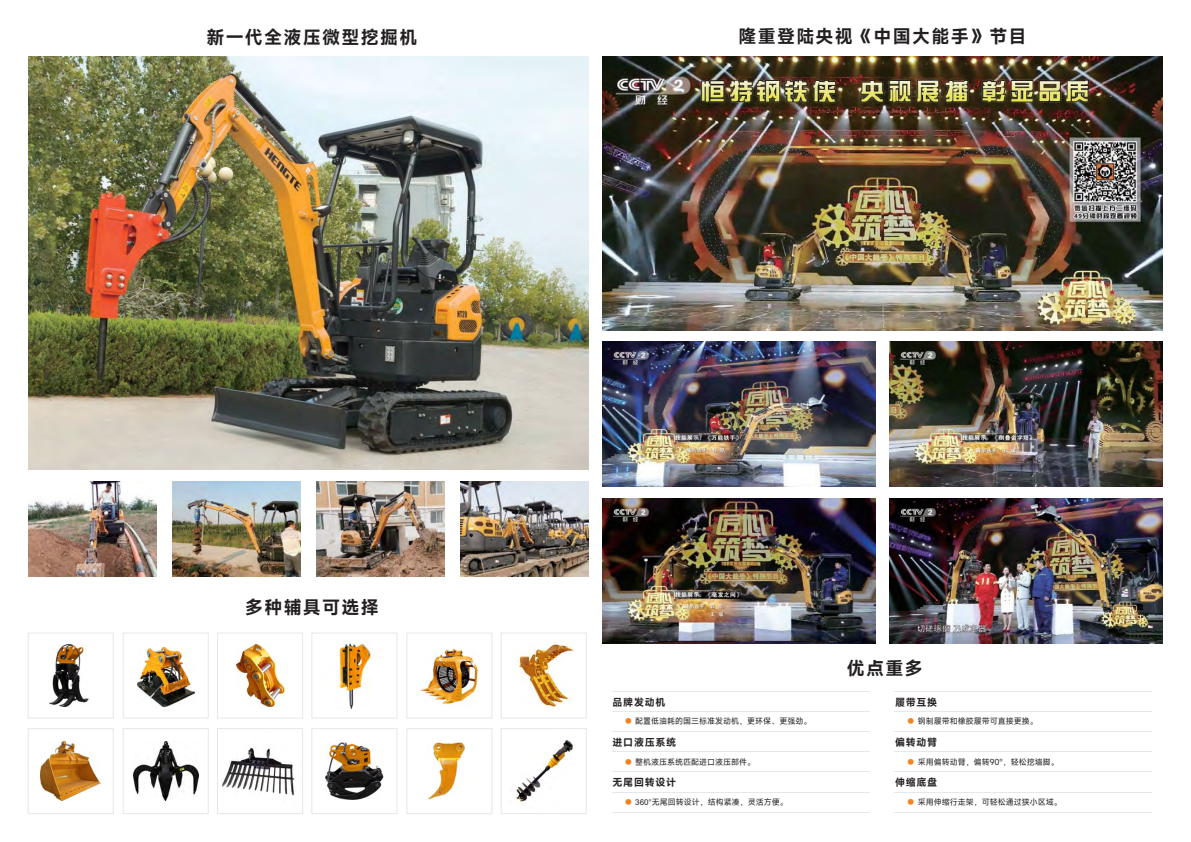
<style>
.page{position:relative;width:1191px;height:842px;background:#fff}
.page>*{position:absolute;margin:0;border:0;box-sizing:border-box;transform-origin:0 0}
.t1{font:600 18px "Mi Sans";letter-spacing:.07em;color:#231f20}
.t2{font:600 10px "Mi Sans";letter-spacing:.07em;color:#231f20}
.t3{font:8px "Mi Sans";color:#231f20}
.s1{color:#f5821f}
.s2{font-family:"Arial"}
</style>
<div class="page">
<img style="left:28px;top:56px;width:560px;height:414px">
<img style="left:602px;top:56px;width:560px;height:274px">
<img style="left:602px;top:342px;width:273px;height:145px">
<img style="left:889px;top:342px;width:273px;height:145px">
<img style="left:602px;top:499px;width:273px;height:145px">
<img style="left:889px;top:499px;width:273px;height:145px">
<img style="left:28px;top:481px;width:128px;height:95px">
<img style="left:172px;top:481px;width:128px;height:95px">
<img style="left:316px;top:481px;width:128px;height:95px">
<img style="left:460px;top:481px;width:128px;height:95px">
<img style="left:49px;top:644px;width:40px;height:62px">
<div style="left:28px;top:633px;width:86px;height:85px;border:1px solid #e6e7e8"></div>
<img style="left:137px;top:648px;width:57px;height:59px">
<div style="left:123px;top:633px;width:85px;height:85px;border:1px solid #e6e7e8"></div>
<img style="left:236px;top:645px;width:48px;height:61px">
<div style="left:217px;top:633px;width:86px;height:85px;border:1px solid #e6e7e8"></div>
<img style="left:336px;top:643px;width:37px;height:66px">
<div style="left:311px;top:633px;width:86px;height:85px;border:1px solid #e6e7e8"></div>
<img style="left:420px;top:649px;width:58px;height:58px">
<div style="left:406px;top:633px;width:86px;height:85px;border:1px solid #e6e7e8"></div>
<img style="left:517px;top:644px;width:57px;height:64px">
<div style="left:501px;top:633px;width:85px;height:85px;border:1px solid #e6e7e8"></div>
<img style="left:41px;top:741px;width:60px;height:59px">
<div style="left:28px;top:728px;width:86px;height:86px;border:1px solid #e6e7e8"></div>
<img style="left:134px;top:742px;width:64px;height:58px">
<div style="left:123px;top:728px;width:85px;height:86px;border:1px solid #e6e7e8"></div>
<img style="left:222px;top:748px;width:73px;height:48px">
<div style="left:217px;top:728px;width:86px;height:86px;border:1px solid #e6e7e8"></div>
<img style="left:325px;top:742px;width:59px;height:58px">
<div style="left:311px;top:728px;width:86px;height:86px;border:1px solid #e6e7e8"></div>
<img style="left:428px;top:743px;width:37px;height:56px">
<div style="left:406px;top:728px;width:86px;height:86px;border:1px solid #e6e7e8"></div>
<img style="left:516px;top:740px;width:57px;height:62px">
<div style="left:501px;top:728px;width:85px;height:86px;border:1px solid #e6e7e8"></div>
<hr style="left:612px;top:691px;width:257px;height:1px;background:#e6e7e8">
<hr style="left:612px;top:711px;width:257px;height:1px;background:#e6e7e8">
<hr style="left:612px;top:731px;width:257px;height:1px;background:#e6e7e8">
<hr style="left:612px;top:752px;width:257px;height:1px;background:#e6e7e8">
<hr style="left:612px;top:772px;width:257px;height:1px;background:#e6e7e8">
<hr style="left:612px;top:792px;width:257px;height:1px;background:#e6e7e8">
<hr style="left:612px;top:812px;width:257px;height:1px;background:#e6e7e8">
<hr style="left:894px;top:691px;width:257px;height:1px;background:#e6e7e8">
<hr style="left:894px;top:711px;width:257px;height:1px;background:#e6e7e8">
<hr style="left:894px;top:731px;width:257px;height:1px;background:#e6e7e8">
<hr style="left:894px;top:752px;width:257px;height:1px;background:#e6e7e8">
<hr style="left:894px;top:772px;width:257px;height:1px;background:#e6e7e8">
<hr style="left:894px;top:792px;width:257px;height:1px;background:#e6e7e8">
<hr style="left:894px;top:812px;width:257px;height:1px;background:#e6e7e8">
<h1 class="t1" style="left:206px;top:28px;width:212px">新一代全液压微型挖掘机</h1>
<h1 class="t1" style="left:738px;top:27px;width:290px">隆重登陆央视《中国大能手》节目</h1>
<h1 class="t1" style="left:245px;top:598px;width:135px">多种辅具可选择</h1>
<p class="t2" style="left:612px;top:697px;width:54px">品牌发动机</p>
<p class="t3" style="left:624px;top:717px;width:188px"><span class="s1">●</span> 配置低油耗的国三标准发动机，更环保、更强劲。</p>
<p class="t2" style="left:612px;top:737px;width:65px">进口液压系统</p>
<p class="t3" style="left:624px;top:758px;width:132px"><span class="s1">●</span> 整机液压系统匹配进口液压部件。</p>
<p class="t2" style="left:612px;top:777px;width:65px">无尾回转设计</p>
<p class="t3" style="left:624px;top:798px;width:165px"><span class="s1">●</span> <span class="s2">360°</span>无尾回转设计，结构紧凑，灵活方便。</p>
<h1 class="t1" style="left:847px;top:659px;width:77px">优点重多</h1>
<p class="t2" style="left:895px;top:697px;width:44px">履带互换</p>
<p class="t3" style="left:907px;top:717px;width:132px"><span class="s1">●</span> 钢制履带和橡胶履带可直接更换。</p>
<p class="t2" style="left:895px;top:737px;width:44px">偏转动臂</p>
<p class="t3" style="left:907px;top:758px;width:154px"><span class="s1">●</span> 采用偏转动臂，偏转90°，轻松挖墙脚。</p>
<p class="t2" style="left:895px;top:777px;width:44px">伸缩底盘</p>
<p class="t3" style="left:907px;top:798px;width:156px"><span class="s1">●</span> 采用伸缩行走架，可轻松通过狭小区域。</p>
</div>
